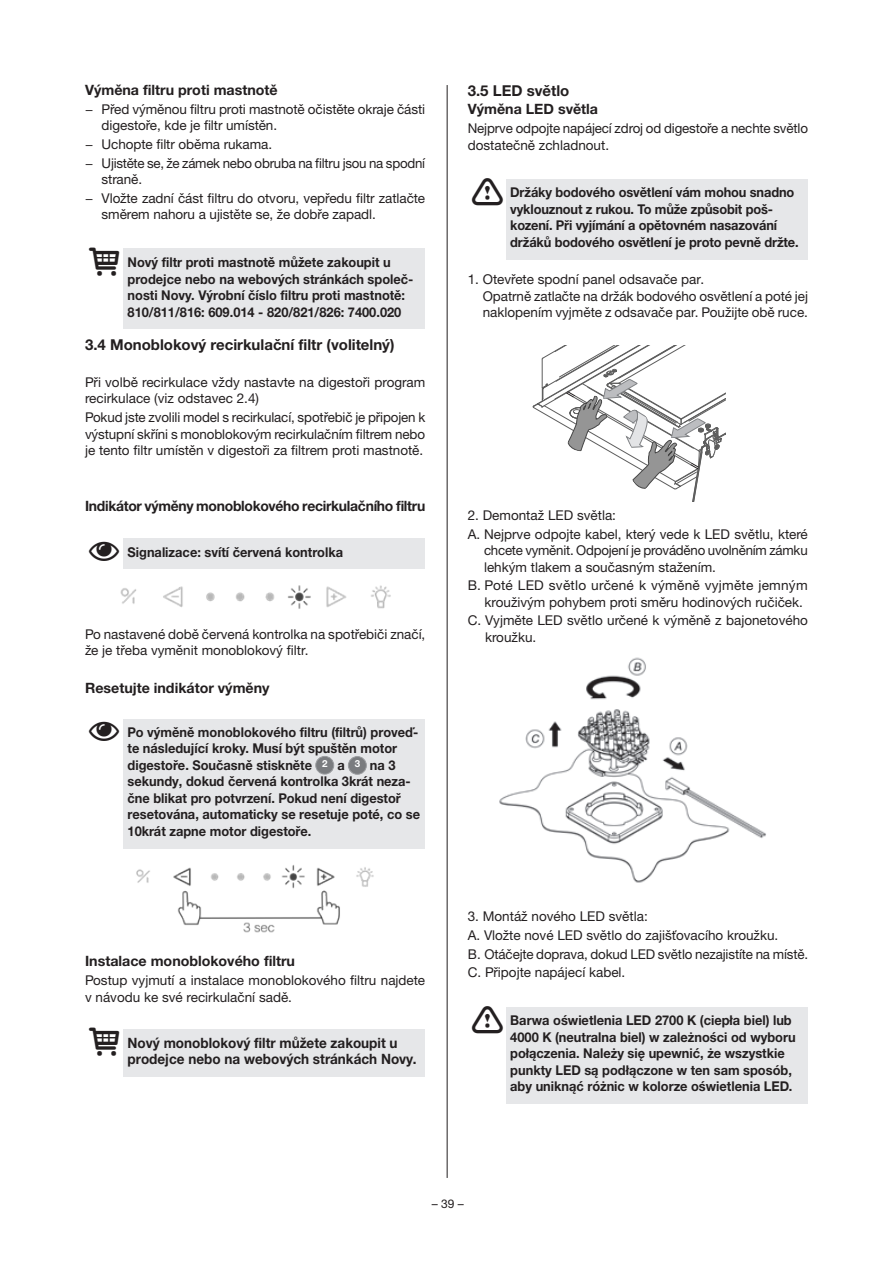
<style>
.page{position:relative;width:893px;height:1263px;background:#fff}
.page>*{position:absolute;margin:0;border:0;box-sizing:border-box;transform-origin:0 0}
.t1{font:700 15px "Helvetica Neue LTW1 G";color:#231f20}
.t2{font:700 14.25px "Helvetica Neue LTW1 G";color:#231f20}
.t3{font:700 14.25px/16.5px "Helvetica Neue LTW1 G";color:#231f20;scale:.95 1}
.t4{font:700 14.25px "Helvetica Neue LTW1 G";letter-spacing:-.02em;color:#231f20}
.t5{font:13.5px/16.5px "Helvetica Neue LTW1 G";color:#231f20}
.t6{font:700 13.5px/16.5px "Helvetica Neue LTW1 G";color:#231f20;scale:.95 1}
.t7{font:700 13.5px "Helvetica Neue LT Std";color:#231f20;scale:.95 1}
.t8{font:12px "Helvetica Neue LT Std";color:#231f20}
.s1{font-family:"Helvetica Neue LT Std"}
</style>
<div class="page">
<hr style="left:447px;top:85px;width:1px;height:1093px;background:#231f20">
<div style="left:123px;top:249px;width:302px;height:80px;background:#e6e7e9"></div>
<div style="left:123px;top:538px;width:302px;height:31px;background:#e6e7e9"></div>
<div style="left:123px;top:719px;width:302px;height:129px;background:#e6e7e9"></div>
<div style="left:123px;top:1029px;width:302px;height:48px;background:#e6e7e9"></div>
<img style="left:120px;top:585px;width:271px;height:24px">
<div style="left:316px;top:756px;width:18px;height:18px;background:#7a7c7f;border-radius:50%"></div>
<div style="left:316px;top:756px;width:18px;height:18px;border:1px solid #999b9e;border-radius:50%"></div>
<div style="left:348px;top:756px;width:18px;height:18px;background:#7a7c7f;border-radius:50%"></div>
<div style="left:348px;top:756px;width:18px;height:18px;border:1px solid #999b9e;border-radius:50%"></div>
<img style="left:136px;top:865px;width:238px;height:68px">
<div style="left:506px;top:179px;width:302px;height:80px;background:#e6e7e9"></div>
<div style="left:506px;top:1007px;width:302px;height:96px;background:#e6e7e9"></div>
<svg style="left:533px;top:346px;width:193px;height:155px"></svg>
<img style="left:499px;top:657px;width:267px;height:226px">
<p class="t2" style="left:85px;top:81px;width:194px">Výměna filtru proti mastnotě</p>
<p class="t5" style="left:102px;top:101px;width:325px;text-indent:-17px"><span class="s1">−</span> Před výměnou filtru proti mastnotě očistěte okraje části digestoře, kde je filtr umístěn.</p>
<p class="t5" style="left:85px;top:135px;width:342px;line-height:18.6px"><span class="s1">−</span> Uchopte filtr oběma rukama.<br><span class="s1">−</span> Ujistěte se, že zámek nebo obruba na filtru jsou na spodní</p>
<p class="t5" style="left:85px;top:170px;width:342px;line-height:18.6px;text-indent:17px">straně.<br><span class="s1">−</span> Vložte zadní část filtru do otvoru, vepředu filtr zatlačte</p>
<p class="t5" style="left:102px;top:206px;width:276px">směrem nahoru a ujistěte se, že dobře zapadl.</p>
<p class="t6" style="left:128px;top:254px;width:302px">Nový filtr proti mastnotě můžete zakoupit u prodejce nebo na webových stránkách společ&shy;nosti Novy. Výrobní číslo filtru proti mastnotě<span class="s1">:</span></p>
<p class="t7" style="left:128px;top:303px;width:290px">810/811/816: 609.014 - 820/821/826: 7400.020</p>
<p class="t1" style="left:85px;top:335px;width:311px">3.4 Monoblokový recirkulační filtr (volitelný)</p>
<p class="t5" style="left:85px;top:374px;width:342px">Při volbě recirkulace vždy nastavte na digestoři program recirkulace (viz odstavec 2.4)</p>
<p class="t5" style="left:85px;top:409px;width:342px;text-align:justify">Pokud jste zvolili model s recirkulací, spotřebič je připojen k výstupní skříni s monoblokovým recirkulačním filtrem nebo je tento filtr umístěn v digestoři za filtrem proti mastnotě.</p>
<p class="t4" style="left:85px;top:497px;width:342px">Indikátor výměny monoblokového recirkulačního filtru</p>
<p class="t6" style="left:128px;top:543px;width:228px">Signalizace: svítí červená kontrolka</p>
<p class="t5" style="left:85px;top:626px;width:342px">Po nastavené době červená kontrolka na spotřebiči značí, že je třeba vyměnit monoblokový filtr.</p>
<p class="t2" style="left:85px;top:679px;width:186px">Resetujte indikátor výměny</p>
<p class="t6" style="left:128px;top:724px;width:309px">Po výměně monoblokového filtru (filtrů) proveď&shy;te následující kroky. Musí být spuštěn motor digestoře. Současně stiskněte <sup>2</sup> a <sup>3</sup> na 3 sekundy, dokud červená kontrolka 3krát neza&shy;čne blikat pro potvrzení. Pokud není digestoř resetována, automaticky se resetuje poté, co se 10krát zapne motor digestoře.</p>
<p class="t2" style="left:85px;top:952px;width:212px">Instalace monoblokového filtru</p>
<p class="t5" style="left:85px;top:972px;width:342px">Postup vyjmutí a instalace monoblokového filtru najdete v návodu ke své recirkulační sadě.</p>
<p class="t3" style="left:128px;top:1034px;width:306px">Nový monoblokový filtr můžete zakoupit u prodejce nebo na webových stránkách Novy.</p>
<p class="t1" style="left:468px;top:81px;width:103px">3.5 LED světlo</p>
<p class="t2" style="left:468px;top:101px;width:132px">Výměna LED světla</p>
<p class="t5" style="left:468px;top:120px;width:342px">Nejprve odpojte napájecí zdroj od digestoře a nechte světlo dostatečně zchladnout.</p>
<p class="t6" style="left:510px;top:184px;width:305px">Držáky bodového osvětlení vám mohou snadno vyklouznout z rukou. To může způsobit poš&shy;kození. Při vyjímání a opětovném nasazování držáků bodového osvětlení je proto pevně držte.</p>
<p class="t5" style="left:483px;top:271px;width:327px;text-indent:-15px">1. Otevřete spodní panel odsavače par.<br>Opatrně zatlačte na držák bodového osvětlení a poté jej naklopením vyjměte z odsavače par. Použijte obě ruce.</p>
<p class="t5" style="left:468px;top:506px;width:342px;line-height:18.6px">2. Demontaž LED světla:<br>A. Nejprve odpojte kabel, který vede k LED světlu, které</p>
<p class="t5" style="left:484px;top:542px;width:325px">chcete vyměnit. Odpojení je prováděno uvolněním zámku lehkým tlakem a současným stažením.</p>
<p class="t5" style="left:484px;top:577px;width:325px;text-indent:-17px">B. Poté LED světlo určené k výměně vyjměte jemným krouživým pohybem proti směru hodinových ručiček.</p>
<p class="t5" style="left:485px;top:612px;width:324px;text-indent:-17px">C. Vyjměte LED světlo určené k výměně z bajonetového kroužku.</p>
<p class="t5" style="left:468px;top:907px;width:342px;line-height:18.6px">3. Montáž nového LED světla:<br>A. Vložte nové LED světlo do zajišťovacího kroužku.<br>B. Otáčejte doprava, dokud LED světlo nezajistíte na místě.<br>C. Připojte napájecí kabel.</p>
<p class="t6" style="left:510px;top:1012px;width:302px">Barwa oświetlenia LED 2700 K (ciepła biel) lub 4000 K (neutralna biel) w zależności od wyboru połączenia. Należy się upewnić, że wszystkie punkty LED są podłączone w ten sam sposób, aby uniknąć różnic w kolorze oświetlenia LED.</p>
<p class="t8" style="left:432px;top:1196px;width:34px">– 39 –</p>
</div>
